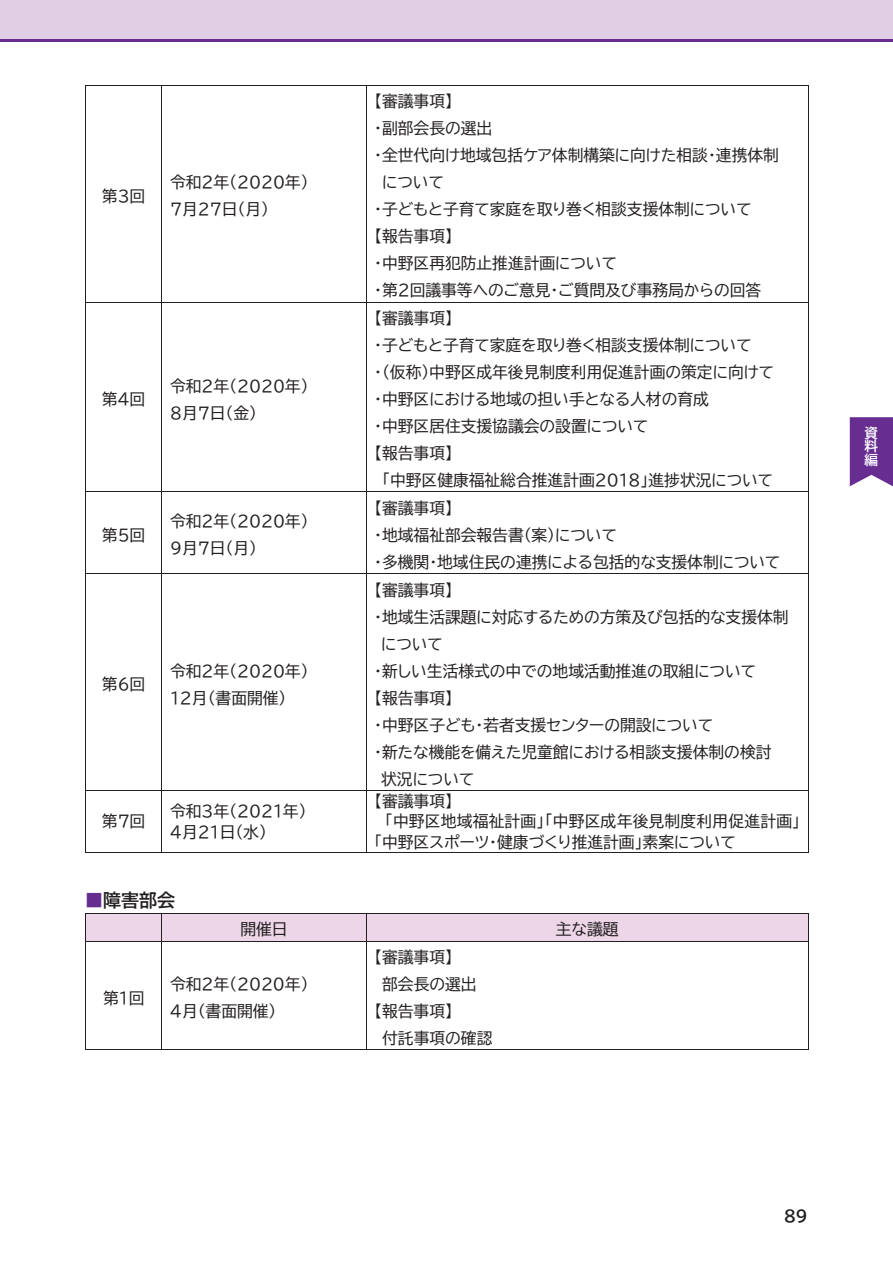
<style>
.page{position:relative;width:893px;height:1263px;background:#fff}
.page>*{position:absolute;margin:0;border:0;box-sizing:border-box;transform-origin:0 0}
.t1{font:18px "BIZ UD Gothic Bold";color:#231f20}
.t2{font:15.75px/27px "BIZ UD Gothic";color:#231f20}
.t3{font:15.75px "BIZ UD Gothic Bold";color:#231f20}
.t4{font:15.75px "BIZ UDP Gothic Bold";color:#231f20}
.t5{font:13.5px/13.5px "BIZ UD Gothic Bold";color:#fff;text-align:justify}
.s1{color:#662d91}
</style>
<div class="page">
<hr style="left:85px;top:85px;width:724px;height:1px;background:#231f20">
<hr style="left:85px;top:86px;width:1px;height:216px;background:#231f20">
<hr style="left:162px;top:86px;width:1px;height:216px;background:#231f20">
<hr style="left:366px;top:86px;width:1px;height:216px;background:#231f20">
<hr style="left:808px;top:86px;width:1px;height:216px;background:#231f20">
<hr style="left:85px;top:302px;width:724px;height:1px;background:#231f20">
<hr style="left:85px;top:302px;width:1px;height:189px;background:#231f20">
<hr style="left:162px;top:302px;width:1px;height:189px;background:#231f20">
<hr style="left:366px;top:302px;width:1px;height:189px;background:#231f20">
<hr style="left:808px;top:302px;width:1px;height:189px;background:#231f20">
<hr style="left:85px;top:491px;width:724px;height:1px;background:#231f20">
<hr style="left:85px;top:492px;width:1px;height:81px;background:#231f20">
<hr style="left:162px;top:492px;width:1px;height:81px;background:#231f20">
<hr style="left:366px;top:492px;width:1px;height:81px;background:#231f20">
<hr style="left:808px;top:492px;width:1px;height:81px;background:#231f20">
<hr style="left:85px;top:573px;width:724px;height:1px;background:#231f20">
<hr style="left:85px;top:574px;width:1px;height:216px;background:#231f20">
<hr style="left:162px;top:574px;width:1px;height:216px;background:#231f20">
<hr style="left:366px;top:574px;width:1px;height:216px;background:#231f20">
<hr style="left:808px;top:574px;width:1px;height:216px;background:#231f20">
<hr style="left:85px;top:790px;width:724px;height:1px;background:#231f20">
<hr style="left:85px;top:791px;width:1px;height:62px;background:#231f20">
<hr style="left:85px;top:852px;width:77px;height:1px;background:#231f20">
<hr style="left:162px;top:791px;width:1px;height:62px;background:#231f20">
<hr style="left:162px;top:852px;width:204px;height:1px;background:#231f20">
<hr style="left:366px;top:791px;width:1px;height:62px;background:#231f20">
<hr style="left:366px;top:852px;width:442px;height:1px;background:#231f20">
<hr style="left:808px;top:791px;width:1px;height:62px;background:#231f20">
<div style="left:86px;top:914px;width:76px;height:27px;background:#edd6e7"></div>
<div style="left:162px;top:914px;width:204px;height:27px;background:#edd6e7"></div>
<div style="left:366px;top:914px;width:442px;height:27px;background:#edd6e7"></div>
<hr style="left:85px;top:913px;width:724px;height:1px;background:#231f20">
<svg style="left:85px;top:914px;width:1px;height:27px"></svg>
<svg style="left:366px;top:914px;width:1px;height:27px"></svg>
<svg style="left:808px;top:914px;width:1px;height:27px"></svg>
<hr style="left:85px;top:941px;width:724px;height:1px;background:#231f20">
<hr style="left:85px;top:941px;width:1px;height:109px;background:#231f20">
<hr style="left:85px;top:1049px;width:77px;height:1px;background:#231f20">
<hr style="left:162px;top:941px;width:1px;height:109px;background:#231f20">
<hr style="left:162px;top:1049px;width:204px;height:1px;background:#231f20">
<hr style="left:366px;top:941px;width:1px;height:109px;background:#231f20">
<hr style="left:366px;top:1049px;width:442px;height:1px;background:#231f20">
<hr style="left:808px;top:941px;width:1px;height:109px;background:#231f20">
<div style="left:0;top:0;width:893px;height:39px;background:#dfcee4"></div>
<hr style="left:0;top:39px;width:893px;height:2px;background:#672d91">
<svg style="left:850px;top:417px;width:43px;height:70px;background:#75409b"></svg>
<p class="t2" style="left:102px;top:182px;width:45px">第３回</p>
<p class="t2" style="left:170px;top:169px;width:140px">令和２年（２０２０年）<br>７月２７日（月）</p>
<p class="t2" style="left:102px;top:386px;width:45px">第４回</p>
<p class="t2" style="left:170px;top:372px;width:140px">令和２年（２０２０年）<br>８月７日（金）</p>
<p class="t2" style="left:102px;top:521px;width:45px">第５回</p>
<p class="t2" style="left:170px;top:508px;width:140px">令和２年（２０２０年）<br>９月７日（月）</p>
<p class="t2" style="left:102px;top:671px;width:45px">第６回</p>
<p class="t2" style="left:170px;top:657px;width:140px">令和２年（２０２０年）<br>１２月（書面開催）</p>
<p class="t2" style="left:102px;top:808px;width:45px">第７回</p>
<p class="t2" style="left:170px;top:801px;width:138px;line-height:20.5px">令和３年（２０２１年）<br>４月２１日（水）</p>
<p class="t1" style="left:85px;top:891px;width:91px"><span class="s1">■</span>障害部会</p>
<p class="t2" style="left:374px;top:88px;width:80px">【審議事項】</p>
<p class="t2" style="left:374px;top:115px;width:120px">・副部会長の選出</p>
<p class="t2" style="left:374px;top:142px;width:406px">・全世代向け地域包括ケア体制構築に向けた相談・連携体制</p>
<p class="t2" style="left:382px;top:169px;width:63px">について</p>
<p class="t2" style="left:374px;top:196px;width:379px">・子どもと子育て家庭を取り巻く相談支援体制について</p>
<p class="t2" style="left:374px;top:223px;width:80px">【報告事項】</p>
<p class="t2" style="left:374px;top:250px;width:244px">・中野区再犯防止推進計画について</p>
<p class="t2" style="left:374px;top:277px;width:389px">・第２回議事等へのご意見・ご質問及び事務局からの回答</p>
<p class="t2" style="left:374px;top:305px;width:80px">【審議事項】</p>
<p class="t2" style="left:374px;top:332px;width:379px">・子どもと子育て家庭を取り巻く相談支援体制について</p>
<p class="t2" style="left:374px;top:359px;width:401px">・（仮称）中野区成年後見制度利用促進計画の策定に向けて</p>
<p class="t2" style="left:374px;top:386px;width:336px">・中野区における地域の担い手となる人材の育成</p>
<p class="t2" style="left:374px;top:413px;width:276px">・中野区居住支援協議会の設置について</p>
<p class="t2" style="left:374px;top:440px;width:80px">【報告事項】</p>
<p class="t2" style="left:382px;top:467px;width:392px">「中野区健康福祉総合推進計画２０１８」進捗状況について</p>
<p class="t2" style="left:374px;top:494px;width:408px">【審議事項】<br>・地域福祉部会報告書（案）について<br>・多機関・地域住民の連携による包括的な支援体制について</p>
<p class="t2" style="left:374px;top:576px;width:80px">【審議事項】</p>
<p class="t2" style="left:374px;top:603px;width:416px">・地域生活課題に対応するための方策及び包括的な支援体制</p>
<p class="t2" style="left:381px;top:630px;width:63px">について</p>
<p class="t2" style="left:374px;top:657px;width:383px">・新しい生活様式の中での地域活動推進の取組について</p>
<p class="t2" style="left:374px;top:684px;width:80px">【報告事項】</p>
<p class="t2" style="left:374px;top:711px;width:341px">・中野区子ども・若者支援センターの開設について</p>
<p class="t2" style="left:374px;top:738px;width:399px">・新たな機能を備えた児童館における相談支援体制の検討</p>
<p class="t2" style="left:381px;top:765px;width:95px">状況について</p>
<p class="t2" style="left:374px;top:787px;width:80px">【審議事項】</p>
<p class="t2" style="left:385px;top:808px;width:417px">「中野区地域福祉計画」「中野区成年後見制度利用促進計画」</p>
<p class="t2" style="left:374px;top:828px;width:363px">「中野区スポーツ・健康づくり推進計画」素案について</p>
<p class="t2" style="left:103px;top:984px;width:43px">第１回</p>
<p class="t2" style="left:240px;top:916px;width:49px">開催日</p>
<p class="t2" style="left:556px;top:916px;width:64px">主な議題</p>
<p class="t2" style="left:170px;top:971px;width:140px">令和２年（２０２０年）<br>４月（書面開催）</p>
<p class="t2" style="left:374px;top:944px;width:80px">【審議事項】</p>
<p class="t2" style="left:382px;top:971px;width:96px">部会長の選出</p>
<p class="t2" style="left:374px;top:998px;width:80px">【報告事項】</p>
<p class="t2" style="left:382px;top:1024px;width:112px">付託事項の確認</p>
<p class="t5" style="left:865px;top:426px;width:15px">資料編</p>
<p class="t4" style="left:784px;top:1208px;width:25px">89</p>
<p class="t3" style="left:775px;top:1211px;width:23px">91</p>
</div>
